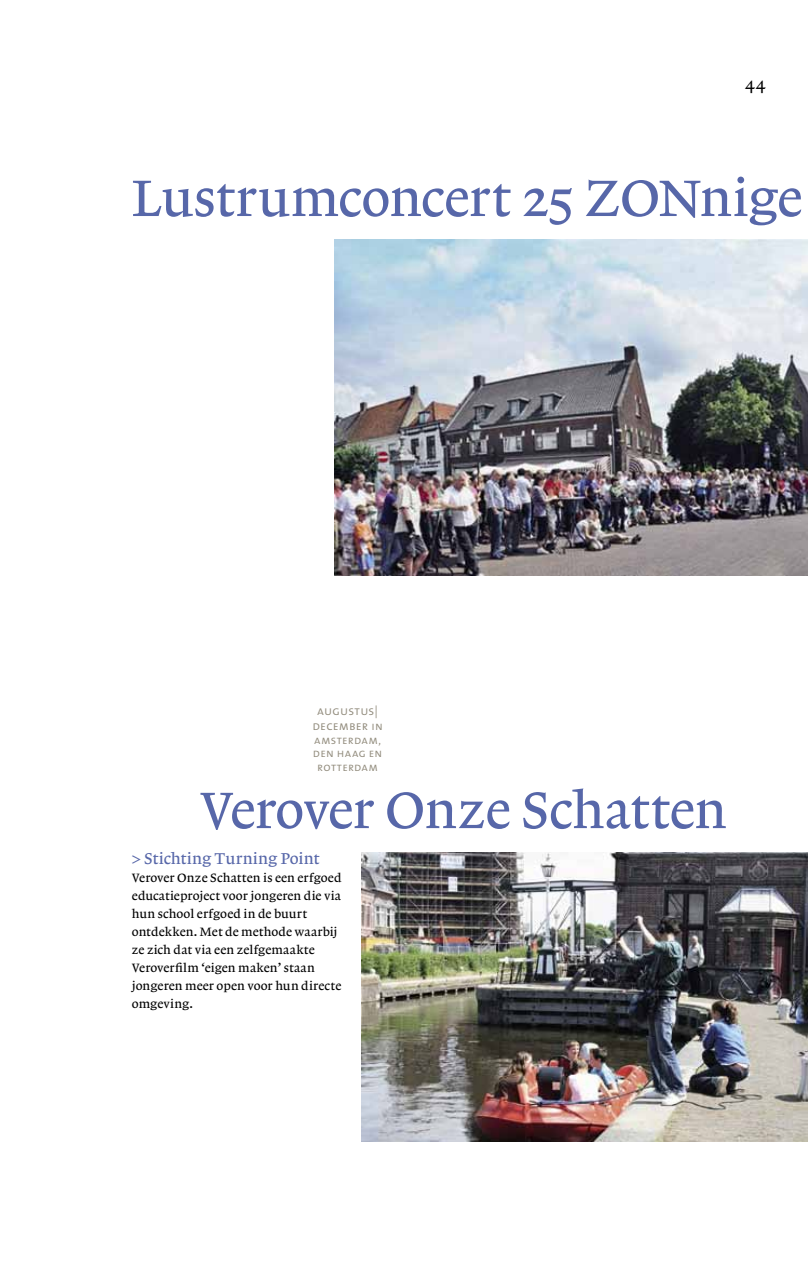
<style>
.page{position:relative;width:808px;height:1263px;background:#fff}
.page>*{position:absolute;margin:0;border:0;box-sizing:border-box;transform-origin:0 0}
.t1{font:54px "Lexicon No 1 A Roman Txt";letter-spacing:-.015em;color:#5767a9}
.t2{font:18px "Lexicon No 1 A Roman Txt";color:#000}
.t3{font:16.5px "Lexicon No 1 A Roman Txt";letter-spacing:.005em;color:#5767a9}
.t4{font:12.75px/18px "Lexicon No 1 A Roman Txt";letter-spacing:.005em;color:#000}
.t5{font:12.75px/15px "The Sans Semi Light Caps";letter-spacing:.01em;color:#928c7d;text-align:center}
.t6{font:12px/13.5px "The Sans Semi Light Caps";letter-spacing:.025em;color:#928c7d;text-align:center}
.s1{font-size:12px}
</style>
<div class="page">
<img style="left:361px;top:853px;width:447px;height:289px">
<img style="left:335px;top:239px;width:473px;height:336px">
<h2 class="t2" style="left:745px;top:74px;width:22px">44</h2>
<h1 class="t1" style="left:132px;top:168px;width:672px">Lustrumconcert 25 ZONnige</h1>
<p class="t5" style="left:312px;top:703px;width:72px">augustus| december <span class="s1">in</span></p>
<p class="t6" style="left:313px;top:733px;width:71px">amsterdam, den haag en rotterdam</p>
<h1 class="t1" style="left:200px;top:780px;width:528px">Verover Onze Schatten</h1>
<p class="t3" style="left:132px;top:849px;width:189px">&gt; Stichting Turning Point</p>
<p class="t4" style="left:132px;top:869px;width:211px">Verover Onze Schatten is een erfgoed educatieproject voor jongeren die via hun school erfgoed in de buurt ontdekken. Met de methode waarbij ze zich dat via een zelfgemaakte<br>Veroverfilm ‘eigen maken’ staan jongeren meer open voor hun directe omgeving.</p>
</div>
